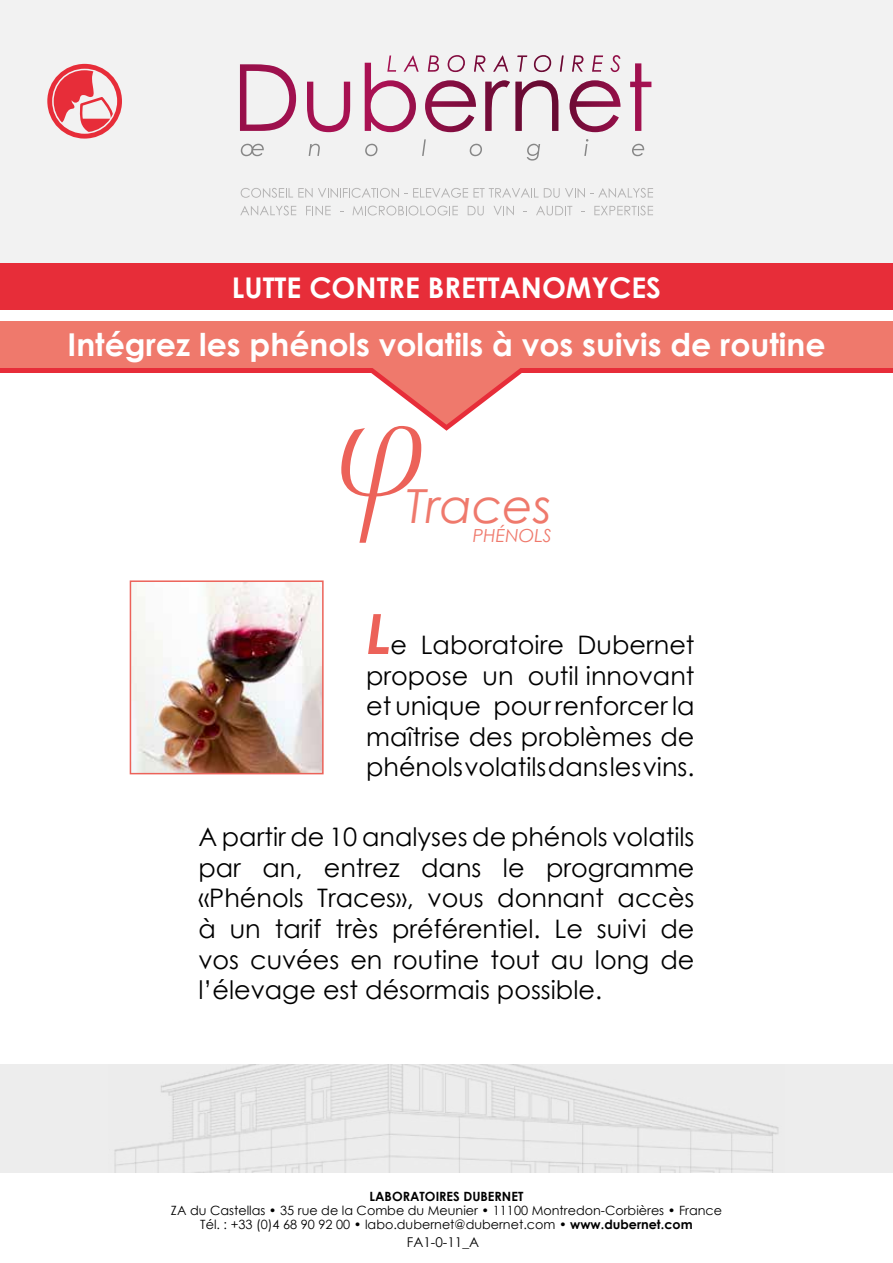
<style>
.page{position:relative;width:893px;height:1263px;background:#fff}
.page>*{position:absolute;margin:0;border:0;box-sizing:border-box;transform-origin:0 0}
.t1{font:italic 47.1px "Century Gothic";color:#ef796c}
.t2{font:700 31.5px "Century Gothic";color:#fff}
.t3{font:700 28.5px "Century Gothic";color:#fff}
.t4{font:25.5px/30.6px "Century Gothic";color:#000;text-align:justify}
.t5{font:italic 18px "Century Gothic";color:#ef796c}
.t6{font:13.5px "Century Gothic";color:#000}
.t7{font:12.75px/14.2px "Century Gothic";color:#000;text-align:center}
.t8{font:700 12.75px "Century Gothic";color:#000}
.s1{font-weight:700;font-style:italic;font-size:55.5px;color:#ec6259}
.s2{font-weight:700}
</style>
<div class="page">
<div style="left:0;top:1064px;width:893px;height:108px;background:#ededed"></div>
<img style="left:114px;top:1064px;width:665px;height:108px">
<div style="left:0;top:0;width:893px;height:287px;background:#ededed"></div>
<svg style="left:240px;top:55px;width:411px;height:77px"></svg>
<svg style="left:241px;top:144px;width:23px;height:12px"></svg>
<svg style="left:309px;top:144px;width:11px;height:12px"></svg>
<svg style="left:365px;top:144px;width:12px;height:12px"></svg>
<svg style="left:422px;top:139px;width:4px;height:17px"></svg>
<svg style="left:470px;top:144px;width:12px;height:12px"></svg>
<svg style="left:527px;top:144px;width:13px;height:17px"></svg>
<svg style="left:584px;top:139px;width:4px;height:17px"></svg>
<svg style="left:632px;top:144px;width:12px;height:12px"></svg>
<svg style="left:241px;top:188px;width:412px;height:10px"></svg>
<svg style="left:240px;top:206px;width:56px;height:9px"></svg>
<svg style="left:306px;top:206px;width:25px;height:9px"></svg>
<svg style="left:353px;top:206px;width:105px;height:9px"></svg>
<svg style="left:468px;top:206px;width:16px;height:9px"></svg>
<svg style="left:494px;top:206px;width:20px;height:9px"></svg>
<svg style="left:536px;top:206px;width:36px;height:9px"></svg>
<svg style="left:594px;top:206px;width:59px;height:9px"></svg>
<svg style="left:0;top:367px;width:893px;height:5px;background:#e83c43"></svg>
<div style="left:0;top:321px;width:893px;height:46px;background:#ef796c"></div>
<div style="left:0;top:264px;width:893px;height:46px;background:#e72d39"></div>
<img style="left:133px;top:583px;width:188px;height:188px">
<div style="left:130px;top:580px;width:194px;height:194px;border:2px solid #ec6259"></div>
<svg style="left:47px;top:64px;width:75px;height:75px"></svg>
<svg style="left:341px;top:367px;width:193px;height:176px"></svg>
<p class="t3" style="left:232px;top:266px;width:431px">LUTTE CONTRE BRETTANOMYCES</p>
<p class="t2" style="left:68px;top:320px;width:759px">Intégrez les phénols volatils à vos suivis de routine</p>
<h1 class="t1" style="left:406px;top:473px;width:147px">Traces</h1>
<p class="t5" style="left:473px;top:522px;width:80px">PHÉNOLS</p>
<p class="t4" style="left:366px;top:629px;width:330px"><span class="s1">L</span>e Laboratoire Dubernet propose un outil innovant et unique pour renforcer la maîtrise des problèmes de phénols volatils dans les vins.</p>
<p class="t4" style="left:198px;top:821px;width:498px">A partir de 10 analyses de phénols volatils par an, entrez dans le programme «Phénols Traces», vous donnant accès à un tarif très préférentiel. Le suivi de vos cuvées en routine tout au long de l’élevage est désormais possible.</p>
<p class="t8" style="left:370px;top:1186px;width:155px">LABORATOIRES DUBERNET</p>
<p class="t7" style="left:171px;top:1203px;width:553px">ZA du Castellas • 35 rue de la Combe du Meunier • 11100 Montredon-Corbières • France<br>Tél. : +33 (0)4 68 90 92 00 • labo.dubernet@dubernet.com • <span class="s2">www.dubernet.com</span></p>
<p class="t6" style="left:407px;top:1233px;width:74px">FA1-0-11_A</p>
</div>
